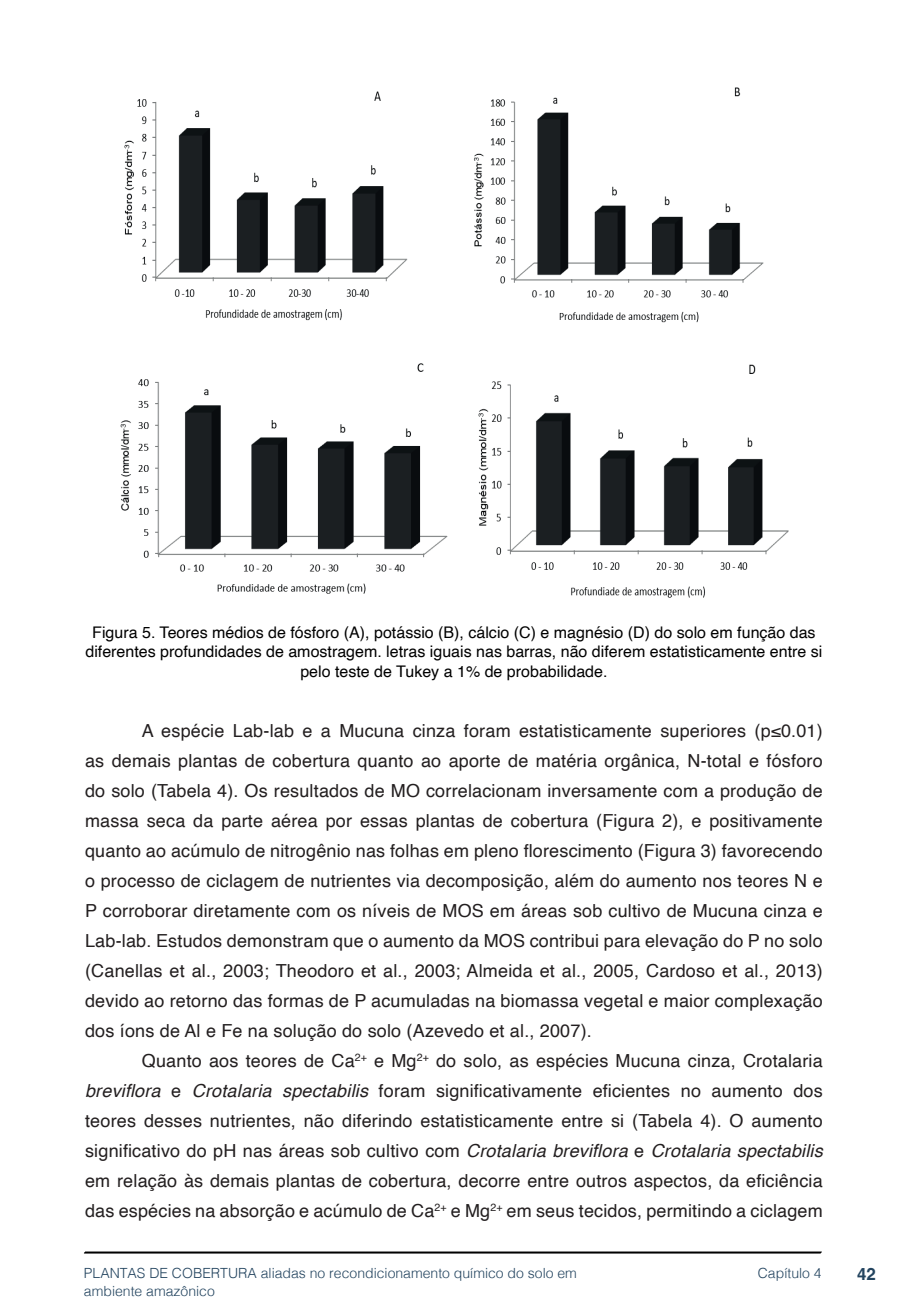
<style>
.page{position:relative;width:908px;height:1304px;background:#fff}
.page>*{position:absolute;margin:0;border:0;box-sizing:border-box;transform-origin:0 0}
.t1{font:18px/30px "Helvetica";letter-spacing:.01em;color:#231f20;text-align:justify}
.t2{font:700 16.8px "Helvetica";color:#23445f}
.t3{font:16px/19.2px "Helvetica";color:#000;text-align:center}
.t4{font:300 14px/18px "Helvetica";color:#23445f}
.s1{font-style:italic}
</style>
<div class="page">
<svg style="left:84px;top:1251px;width:737px;height:3px;background:#515151"></svg>
<img style="left:124px;top:87px;width:640px;height:236px">
<img style="left:120px;top:363px;width:669px;height:235px">
<p class="t3" style="left:85px;top:623px;width:738px">Figura 5. Teores médios de fósforo (A), potássio (B), cálcio (C) e magnésio (D) do solo em função das diferentes profundidades de amostragem. letras iguais nas barras, não diferem estatisticamente entre si pelo teste de Tukey a 1% de probabilidade.</p>
<p class="t1" style="left:85px;top:716px;width:738px;text-indent:57px">A espécie Lab-lab e a Mucuna cinza foram estatisticamente superiores (p≤0.01) as demais plantas de cobertura quanto ao aporte de matéria orgânica, N-total e fósforo do solo (Tabela 4). Os resultados de MO correlacionam inversamente com a produção de massa seca da parte aérea por essas plantas de cobertura (Figura 2), e positivamente quanto ao acúmulo de nitrogênio nas folhas em pleno florescimento (Figura 3) favorecendo o processo de ciclagem de nutrientes via decomposição, além do aumento nos teores N e P corroborar diretamente com os níveis de MOS em áreas sob cultivo de Mucuna cinza e Lab-lab. Estudos demonstram que o aumento da MOS contribui para elevação do P no solo (Canellas et al., 2003; Theodoro et al., 2003; Almeida et al., 2005, Cardoso et al., 2013) devido ao retorno das formas de P acumuladas na biomassa vegetal e maior complexação dos íons de Al e Fe na solução do solo (Azevedo et al., 2007).</p>
<p class="t1" style="left:85px;top:1046px;width:738px;text-indent:57px">Quanto aos teores de Ca<sup>2+</sup> e Mg<sup>2+</sup> do solo, as espécies Mucuna cinza, Crotalaria <span class="s1">breviflora</span> e <span class="s1">Crotalaria spectabilis</span> foram significativamente eficientes no aumento dos teores desses nutrientes, não diferindo estatisticamente entre si (Tabela 4). O aumento significativo do pH nas áreas sob cultivo com <span class="s1">Crotalaria breviflora</span> e <span class="s1">Crotalaria spectabilis </span>em relação às demais plantas de cobertura, decorre entre outros aspectos, da eficiência das espécies na absorção e acúmulo de Ca<sup>2+</sup> e Mg<sup>2+</sup> em seus tecidos, permitindo a ciclagem</p>
<p class="t4" style="left:84px;top:1263px;width:494px">PLANTAS DE COBERTURA aliadas no recondicionamento químico do solo em ambiente amazônico</p>
<p class="t4" style="left:757px;top:1263px;width:65px">Capítulo 4</p>
<p class="t2" style="left:856px;top:1264px;width:20px">42</p>
</div>
